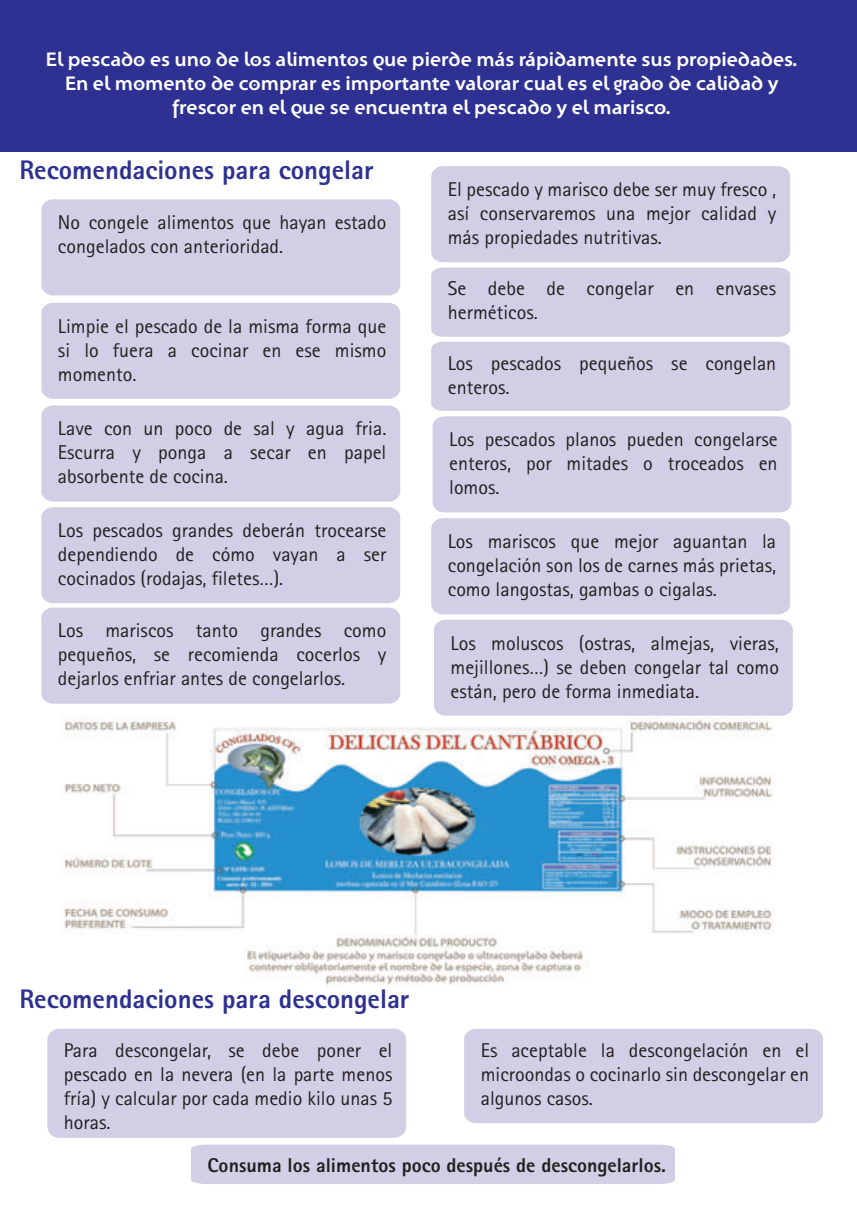
<style>
.page{position:relative;width:857px;height:1225px;background:#fff}
.page>*{position:absolute;margin:0;border:0;box-sizing:border-box;transform-origin:0 0}
.t1{font:800 26.8px "Rotis Sans Serif";color:#2e3092}
.t2{font:20px/24px "Rotis Sans Serif";color:#231f20;text-align:justify}
.t3{font:700 20px/24px "Santana";color:#fff;text-align:center}
.t4{font:800 20px "Rotis Sans Serif";color:#231f20}
</style>
<div class="page">
<div style="left:0;top:0;width:856px;height:151px;background:#2e3092"></div>
<img style="left:63px;top:717px;width:710px;height:269px">
<div style="left:47px;top:1028px;width:359px;height:109px;background:#d2cee5;border-radius:12px"></div>
<div style="left:464px;top:1029px;width:358px;height:94px;background:#d2cee5"></div>
<div style="left:191px;top:1144px;width:483px;height:40px;background:#d2cee5"></div>
<div style="left:41px;top:199px;width:359px;height:96px;background:#d2cee5"></div>
<div style="left:41px;top:303px;width:359px;height:96px;background:#d2cee5"></div>
<div style="left:41px;top:405px;width:359px;height:96px;background:#d2cee5"></div>
<div style="left:41px;top:507px;width:359px;height:196px;background:#d2cee5"></div>
<div style="left:431px;top:518px;width:361px;height:198px;background:#d2cee5"></div>
<img style="left:442px;top:715px;width:332px;height:1px">
<div style="left:431px;top:166px;width:360px;height:346px;background:#d2cee5"></div>
<p class="t3" style="left:46px;top:48px;width:753px">El pescado es uno de los alimentos que pierde más rápidamente sus propiedades.<br>En el momento de comprar es importante valorar cual es el grado de calidad y frescor en el que se encuentra el pescado y el marisco.</p>
<h1 class="t1" style="left:19px;top:153px;width:355px">Recomendaciones para congelar</h1>
<p class="t2" style="left:58px;top:210px;width:330px">No congele alimentos que hayan estado congelados con anterioridad.</p>
<p class="t2" style="left:58px;top:314px;width:330px">Limpie el pescado de la misma forma que si lo fuera a cocinar en ese mismo momento.</p>
<p class="t2" style="left:447px;top:177px;width:330px">El pescado y marisco debe ser muy fresco , así conservaremos una mejor calidad y más propiedades nutritivas.</p>
<p class="t2" style="left:447px;top:276px;width:330px">Se debe de congelar en envases herméticos.</p>
<p class="t2" style="left:447px;top:351px;width:330px">Los pescados pequeños se congelan enteros.</p>
<p class="t2" style="left:58px;top:416px;width:330px">Lave con un poco de sal y agua fria.<br>Escurra y ponga a secar en papel absorbente de cocina.</p>
<p class="t2" style="left:58px;top:518px;width:330px">Los pescados grandes deberán trocearse dependiendo de cómo vayan a ser cocinados (rodajas, filetes…).</p>
<p class="t2" style="left:58px;top:618px;width:330px">Los mariscos tanto grandes como pequeños, se recomienda cocerlos y dejarlos enfriar antes de congelarlos.</p>
<p class="t2" style="left:450px;top:630px;width:330px">Los moluscos (ostras, almejas, vieras, mejillones…) se deben congelar tal como están, pero de forma inmediata.</p>
<p class="t2" style="left:449px;top:427px;width:330px">Los pescados planos pueden congelarse enteros, por mitades o troceados en lomos.</p>
<p class="t2" style="left:447px;top:529px;width:330px">Los mariscos que mejor aguantan la congelación son los de carnes más prietas, como langostas, gambas o cigalas.</p>
<h1 class="t1" style="left:19px;top:982px;width:391px">Recomendaciones para descongelar</h1>
<p class="t2" style="left:64px;top:1037px;width:330px">Para descongelar, se debe poner el pescado en la nevera (en la parte menos fría) y calcular por cada medio kilo unas 5 horas.</p>
<p class="t2" style="left:480px;top:1037px;width:330px">Es aceptable la descongelación en el microondas o cocinarlo sin descongelar en algunos casos.</p>
<p class="t4" style="left:207px;top:1153px;width:460px">Consuma los alimentos poco después de descongelarlos.</p>
</div>
